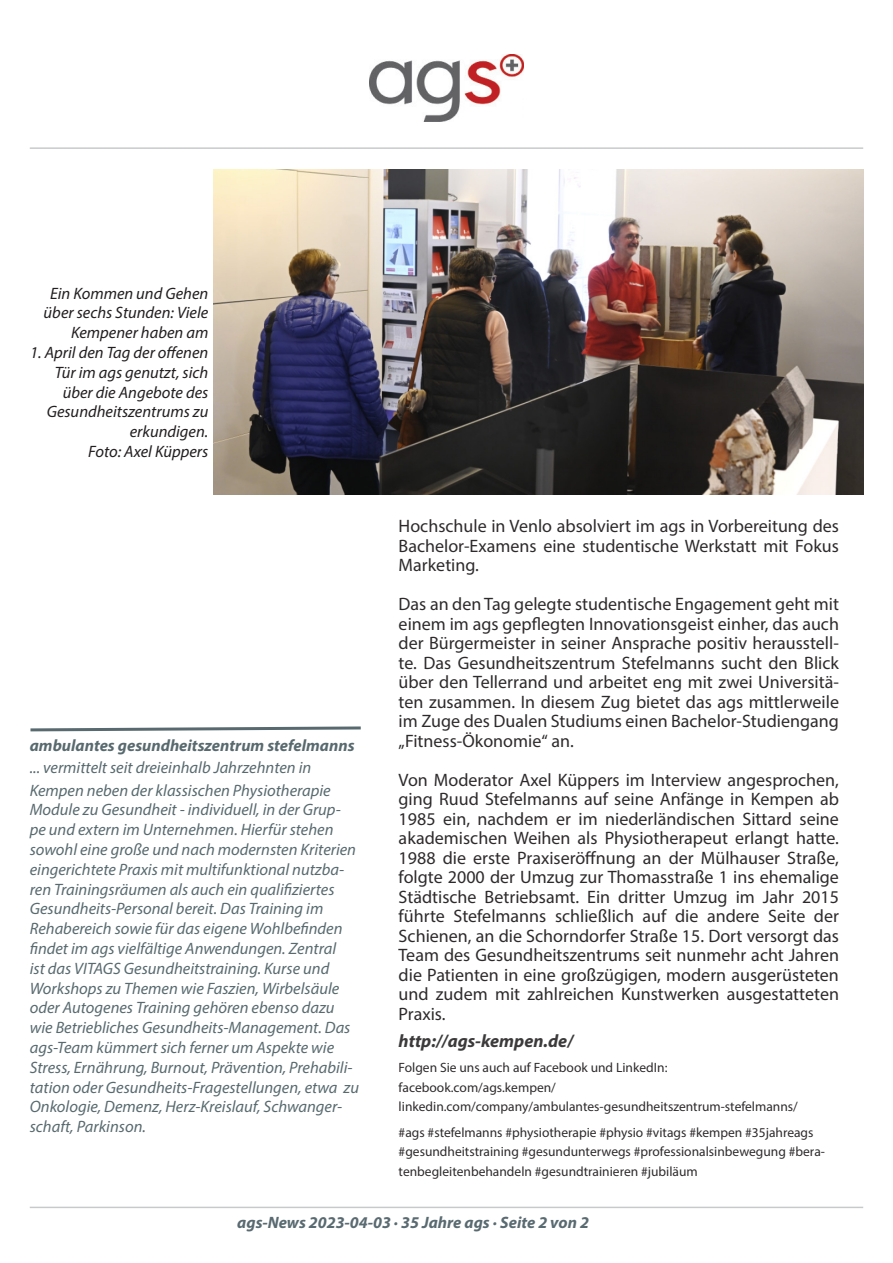
<style>
.page{position:relative;width:893px;height:1263px;background:#fff}
.page>*{position:absolute;margin:0;border:0;box-sizing:border-box;transform-origin:0 0}
.t1{font:18px/19.5px "Myriad Pro";color:#231f20;text-align:justify}
.t2{font:italic 700 18px "Myriad Pro";color:#312f30}
.t3{font:italic 16.5px/19.8px "Myriad Pro";color:#586a6f}
.t4{font:italic 16.5px/19.8px "Myriad Pro";color:#231f20;text-align:right}
.t5{font:italic 700 16.5px "Myriad Pro";color:#596a71}
.t6{font:13.5px/19.5px "Myriad Pro";color:#231f20}
.s1{font-weight:700}
</style>
<div class="page">
<img style="left:370px;top:54px;width:153px;height:68px">
<hr style="left:30px;top:147px;width:833px;height:2px;background:#646b6d">
<hr style="left:30px;top:1206px;width:833px;height:2px;background:#646b6d">
<svg style="left:30px;top:726px;width:331px;height:6px"></svg>
<img style="left:214px;top:169px;width:650px;height:326px">
<p class="t4" style="left:44px;top:283px;width:166px">Ein Kommen und Gehen über sechs Stunden: Viele<br>Kempener haben am</p>
<p class="t4" style="left:30px;top:342px;width:180px">1. April den Tag der offenen<br>Tür im ags genutzt, sich über die Angebote des<br>Gesundheitszentrums zu erkundigen.<br>Foto: Axel Küppers</p>
<p class="t1" style="left:399px;top:516px;width:442px">Hochschule in Venlo absolviert im ags in Vorbereitung des Bachelor-Examens eine studentische Werkstatt mit Fokus Marketing.</p>
<p class="t1" style="left:399px;top:594px;width:442px">Das an den Tag gelegte studentische Engagement geht mit einem im ags gepflegten Innovationsgeist einher, das auch der Bürgermeister in seiner Ansprache positiv herausstell&shy;te. Das Gesundheitszentrum Stefelmanns sucht den Blick über den Tellerrand und arbeitet eng mit zwei Universitä&shy;ten zusammen. In diesem Zug bietet das ags mittlerweile im Zuge des Dualen Studiums einen Bachelor-Studiengang „Fitness-Ökonomie“ an.</p>
<p class="t1" style="left:399px;top:770px;width:442px">Von Moderator Axel Küppers im Interview angesprochen, ging Ruud Stefelmanns auf seine Anfänge in Kempen ab 1985 ein, nachdem er im niederländischen Sittard seine akademischen Weihen als Physiotherapeut erlangt hatte.<br>1988 die erste Praxiseröffnung an der Mülhauser Straße, folgte 2000 der Umzug zur Thomasstraße 1 ins ehemalige Städtische Betriebsamt. Ein dritter Umzug im Jahr 2015 führte Stefelmanns schließlich auf die andere Seite der Schienen, an die Schorndorfer Straße 15. Dort versorgt das Team des Gesundheitszentrums seit nunmehr acht Jahren die Patienten in eine großzügigen, modern ausgerüsteten und zudem mit zahlreichen Kunstwerken ausgestatteten Praxis.</p>
<p class="t2" style="left:399px;top:1029px;width:176px">http://ags-kempen.de/</p>
<p class="t6" style="left:399px;top:1058px;width:401px">Folgen Sie uns auch auf Facebook und LinkedIn: facebook.com/ags.kempen/ linkedin.com/company/ambulantes-gesundheitszentrum-stefelmanns/</p>
<p class="t6" style="left:399px;top:1122px;width:428px">#ags #stefelmanns #physiotherapie #physio #vitags #kempen #35jahreags #gesundheitstraining #gesundunterwegs #professionalsinbewegung #bera&shy;tenbegleitenbehandeln #gesundtrainieren #jubiläum</p>
<p class="t5" style="left:237px;top:1212px;width:353px">ags-News 2023-04-03 ∙ 35 Jahre ags ∙ Seite 2 von 2</p>
<p class="t3" style="left:30px;top:733px;width:326px;line-height:22.5px"><span class="s1">ambulantes gesundheitszentrum stefelmanns </span>... vermittelt seit dreieinhalb Jahrzehnten in<br>Kempen neben der klassischen Physiotherapie</p>
<p class="t3" style="left:30px;top:800px;width:331px">Module zu Gesundheit - individuell, in der Grup&shy;pe und extern im Unternehmen. Hierfür stehen sowohl eine große und nach modernsten Kriterien eingerichtete Praxis mit multifunktional nutzba&shy;ren Trainingsräumen als auch ein qualifiziertes Gesundheits-Personal bereit. Das Training im Rehabereich sowie für das eigene Wohlbefinden findet im ags vielfältige Anwendungen. Zentral<br>ist das VITAGS Gesundheitstraining. Kurse und Workshops zu Themen wie Faszien, Wirbelsäule oder Autogenes Training gehören ebenso dazu wie Betriebliches Gesundheits-Management. Das ags-Team kümmert sich ferner um Aspekte wie Stress, Ernährung, Burnout, Prävention, Prehabili&shy;tation oder Gesundheits-Fragestellungen, etwa zu Onkologie, Demenz, Herz-Kreislauf, Schwanger&shy;schaft, Parkinson.</p>
</div>
